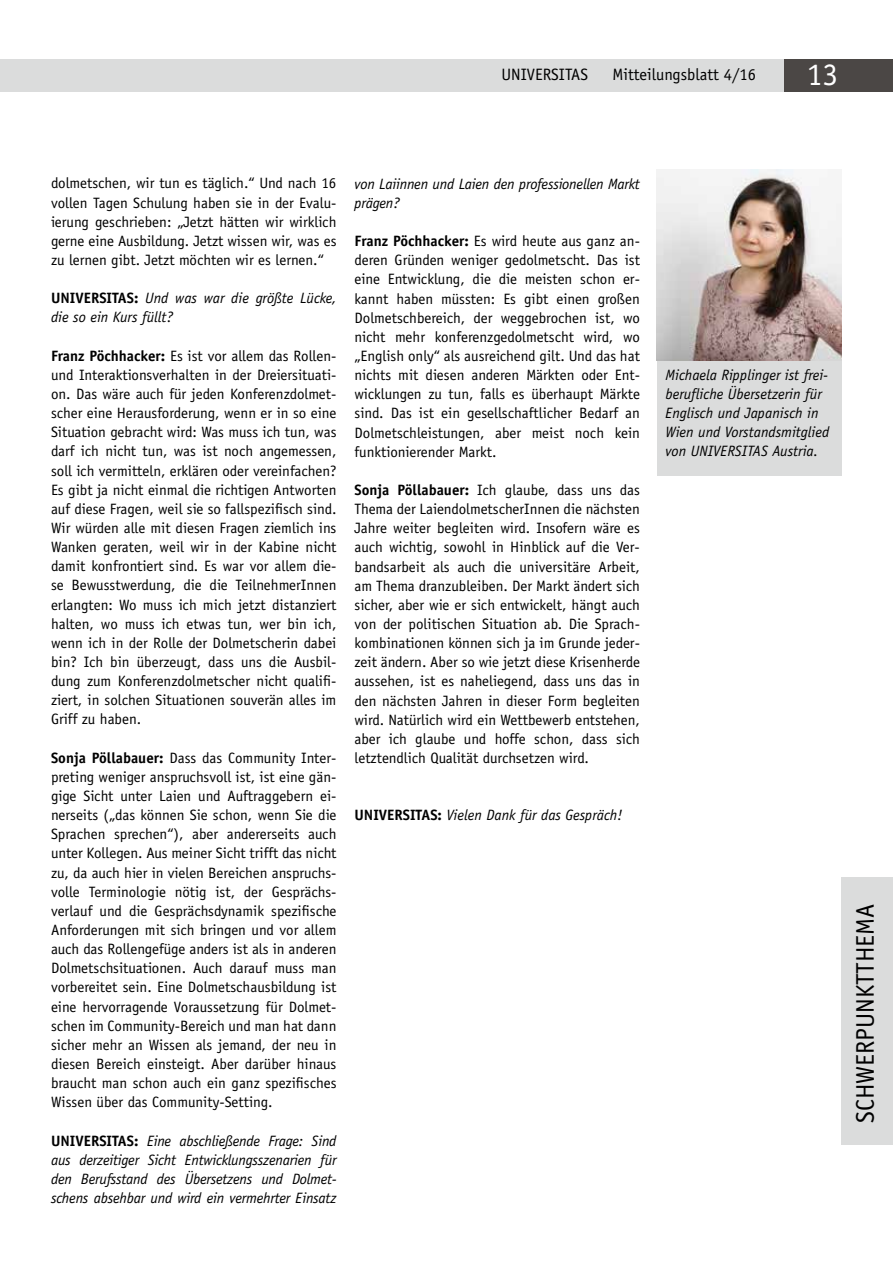
<style>
.page{position:relative;width:893px;height:1263px;background:#fff}
.page>*{position:absolute;margin:0;border:0;box-sizing:border-box;transform-origin:0 0}
.t1{font:31.5px "Officina Serif Std";color:#fff}
.t2{font:25.5px "Officina Sans Std";color:#000}
.t3{font:16.5px "Officina Sans Std";color:#000}
.t4{font:15px/19.2px "Officina Sans Std";color:#000;text-align:justify}
.t5{font:italic 15px/19.2px "Officina Sans Std";color:#000}
.s1{font-weight:700;font-style:normal}
.s2{font-weight:700}
</style>
<div class="page">
<div style="left:0;top:59px;width:893px;height:33px;background:#dbdcdc"></div>
<div style="left:784px;top:59px;width:109px;height:33px;background:#4b4745"></div>
<div style="left:842px;top:877px;width:51px;height:268px;background:#dbdcdc"></div>
<div style="left:657px;top:351px;width:185px;height:124px;background:#dbdcdc"></div>
<img style="left:657px;top:169px;width:185px;height:192px">
<p class="t3" style="left:501px;top:65px;width:88px">UNIVERSITAS</p>
<p class="t3" style="left:612px;top:65px;width:145px">Mitteilungsblatt 4/16</p>
<h1 class="t1" style="left:807px;top:56px;width:33px">13</h1>
<p class="t4" style="left:51px;top:174px;width:287px">dolmetschen, wir tun es täglich.“ Und nach 16 vollen Tagen Schulung haben sie in der Evalu&shy;ierung geschrieben: „Jetzt hätten wir wirklich gerne eine Ausbildung. Jetzt wissen wir, was es zu lernen gibt. Jetzt möchten wir es lernen.“</p>
<p class="t5" style="left:51px;top:289px;width:287px"><span class="s1">UNIVERSITAS:</span> Und was war die größte Lücke, die so ein Kurs füllt?</p>
<p class="t4" style="left:51px;top:346px;width:287px"><span class="s2">Franz Pöchhacker:</span> Es ist vor allem das Rollen&shy;und Interaktionsverhalten in der Dreiersituati&shy;on. Das wäre auch für jeden Konferenzdolmet&shy;scher eine Herausforderung, wenn er in so eine Situation gebracht wird: Was muss ich tun, was darf ich nicht tun, was ist noch angemessen, soll ich vermitteln, erklären oder vereinfachen?<br>Es gibt ja nicht einmal die richtigen Antworten auf diese Fragen, weil sie so fallspezifisch sind.<br>Wir würden alle mit diesen Fragen ziemlich ins Wanken geraten, weil wir in der Kabine nicht damit konfrontiert sind. Es war vor allem die&shy;se Bewusstwerdung, die die TeilnehmerInnen erlangten: Wo muss ich mich jetzt distanziert halten, wo muss ich etwas tun, wer bin ich, wenn ich in der Rolle der Dolmetscherin dabei bin? Ich bin überzeugt, dass uns die Ausbil&shy;dung zum Konferenzdolmetscher nicht qualifi&shy;ziert, in solchen Situationen souverän alles im Griff zu haben.</p>
<p class="t4" style="left:51px;top:748px;width:287px"><span class="s2">Sonja Pöllabauer:</span> Dass das Community Inter&shy;preting weniger anspruchsvoll ist, ist eine gän&shy;gige Sicht unter Laien und Auftraggebern ei&shy;nerseits („das können Sie schon, wenn Sie die Sprachen sprechen“), aber andererseits auch unter Kollegen. Aus meiner Sicht trifft das nicht zu, da auch hier in vielen Bereichen anspruchs&shy;volle Terminologie nötig ist, der Gesprächs&shy;verlauf und die Gesprächsdynamik spezifische Anforderungen mit sich bringen und vor allem auch das Rollengefüge anders ist als in anderen Dolmetschsituationen. Auch darauf muss man vorbereitet sein. Eine Dolmetschausbildung ist eine hervorragende Voraussetzung für Dolmet&shy;schen im Community-Bereich und man hat dann sicher mehr an Wissen als jemand, der neu in diesen Bereich einsteigt. Aber darüber hinaus braucht man schon auch ein ganz spezifisches Wissen über das Community-Setting.</p>
<p class="t5" style="left:51px;top:1131px;width:287px;text-align:justify"><span class="s1">UNIVERSITAS:</span> Eine abschließende Frage: Sind aus derzeitiger Sicht Entwicklungsszenarien für den Berufsstand des Übersetzens und Dolmet&shy;schens absehbar und wird ein vermehrter Einsatz</p>
<p class="t5" style="left:354px;top:174px;width:287px">von Laiinnen und Laien den professionellen Markt prägen?</p>
<p class="t4" style="left:354px;top:231px;width:287px"><span class="s2">Franz Pöchhacker:</span> Es wird heute aus ganz an&shy;deren Gründen weniger gedolmetscht. Das ist eine Entwicklung, die die meisten schon er&shy;kannt haben müssten: Es gibt einen großen Dolmetschbereich, der weggebrochen ist, wo nicht mehr konferenzgedolmetscht wird, wo „English only“ als ausreichend gilt. Und das hat nichts mit diesen anderen Märkten oder Ent&shy;wicklungen zu tun, falls es überhaupt Märkte sind. Das ist ein gesellschaftlicher Bedarf an Dolmetschleistungen, aber meist noch kein funktionierender Markt.</p>
<p class="t4" style="left:354px;top:480px;width:287px"><span class="s2">Sonja Pöllabauer:</span> Ich glaube, dass uns das Thema der LaiendolmetscherInnen die nächsten Jahre weiter begleiten wird. Insofern wäre es auch wichtig, sowohl in Hinblick auf die Ver&shy;bandsarbeit als auch die universitäre Arbeit, am Thema dranzubleiben. Der Markt ändert sich sicher, aber wie er sich entwickelt, hängt auch von der politischen Situation ab. Die Sprach&shy;kombinationen können sich ja im Grunde jeder&shy;zeit ändern. Aber so wie jetzt diese Krisenherde aussehen, ist es naheliegend, dass uns das in den nächsten Jahren in dieser Form begleiten wird. Natürlich wird ein Wettbewerb entstehen, aber ich glaube und hoffe schon, dass sich letztendlich Qualität durchsetzen wird.</p>
<p class="t5" style="left:354px;top:806px;width:269px"><span class="s1">UNIVERSITAS:</span> Vielen Dank für das Gespräch!</p>
<p class="t5" style="left:665px;top:365px;width:165px">Michaela Ripplinger ist frei&shy;berufliche Übersetzerin für<br>Englisch und Japanisch in<br>Wien und Vorstandsmitglied von UNIVERSITAS Austria.</p>
<h2 class="t2" style="left:850px;top:1123px;width:221px;rotate:-90deg">SCHWERPUNKTTHEMA</h2>
</div>
